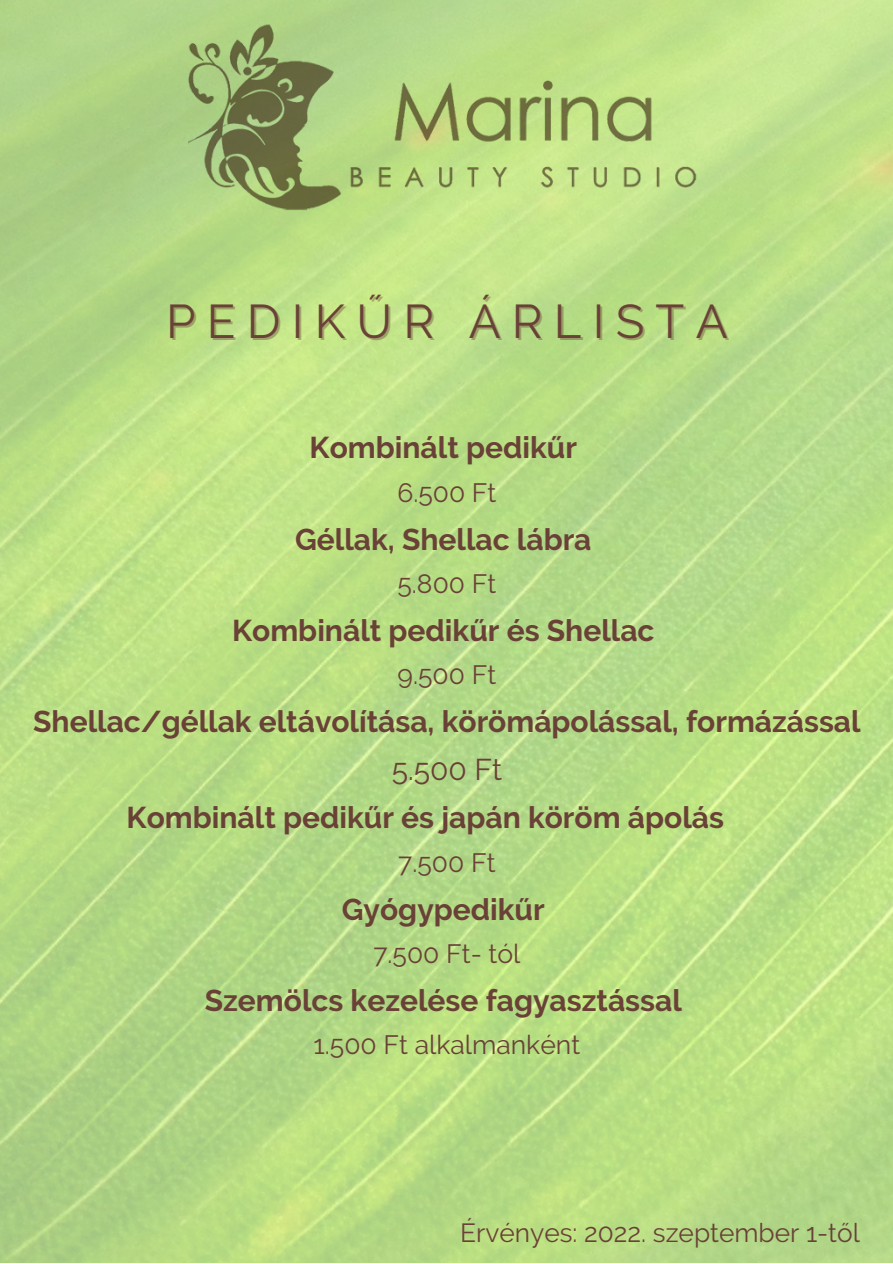
<style>
.page{position:relative;width:893px;height:1264px;background:#fff}
.page>*{position:absolute;margin:0;border:0;box-sizing:border-box;transform-origin:0 0}
.t1{font:47.25px "Raleway";letter-spacing:.24em;color:#694137}
.t2{font:700 30px "Raleway";color:#694137}
.t3{font:30px "Raleway";color:#694137}
.t4{font:26.4px "Raleway";color:#694137}
.t5{font:26.25px "Raleway";color:#694137}
</style>
<div class="page">
<img style="left:0;top:0;width:892px;height:1262px">
<img style="left:189px;top:22px;width:515px;height:217px">
<h1 class="t1" style="left:166px;top:293px;width:563px">PEDIKŰR ÁRLISTA</h1>
<p class="t2" style="left:309px;top:430px;width:269px">Kombinált pedikűr</p>
<p class="t4" style="left:397px;top:477px;width:100px">6.500 Ft</p>
<p class="t2" style="left:295px;top:521px;width:298px">Géllak, Shellac lábra</p>
<p class="t4" style="left:397px;top:568px;width:100px">5.800 Ft</p>
<p class="t2" style="left:232px;top:612px;width:424px">Kombinált pedikűr és Shellac</p>
<p class="t4" style="left:397px;top:659px;width:100px">9.500 Ft</p>
<p class="t2" style="left:33px;top:703px;width:828px">Shellac/géllak eltávolítása, körömápolással, formázással</p>
<p class="t3" style="left:391px;top:752px;width:112px">5.500 Ft</p>
<p class="t2" style="left:127px;top:800px;width:599px">Kombinált pedikűr és japán köröm ápolás</p>
<p class="t4" style="left:398px;top:847px;width:99px">7.500 Ft</p>
<p class="t2" style="left:342px;top:891px;width:204px">Gyógypedikűr</p>
<p class="t4" style="left:373px;top:938px;width:148px">7.500 Ft- tól</p>
<p class="t2" style="left:205px;top:982px;width:478px">Szemölcs kezelése fagyasztással</p>
<p class="t4" style="left:313px;top:1029px;width:268px">1.500 Ft alkalmanként</p>
<p class="t5" style="left:460px;top:1216px;width:401px">Érvényes: 2022. szeptember 1-től</p>
</div>
